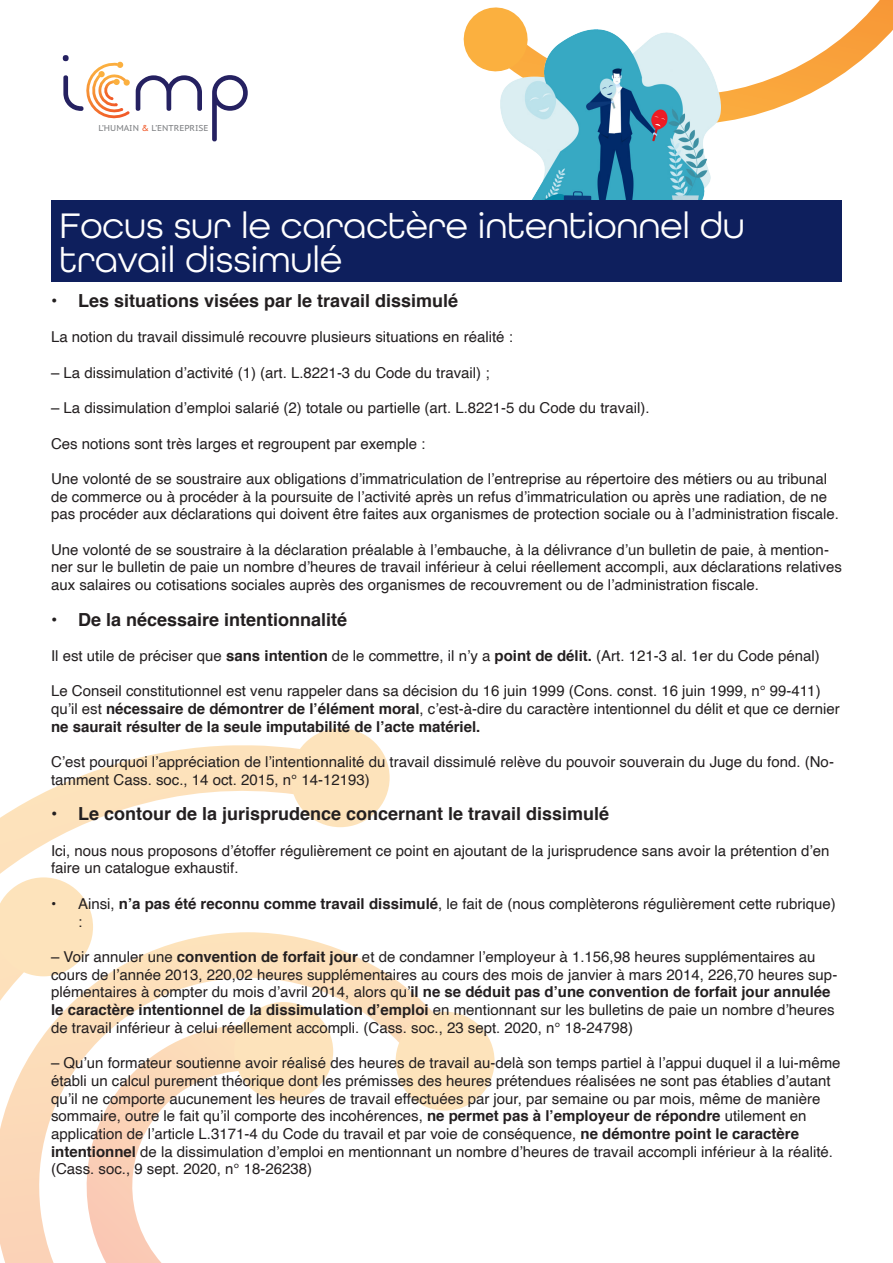
<style>
.page{position:relative;width:893px;height:1263px;background:#fff}
.page>*{position:absolute;margin:0;border:0;box-sizing:border-box;transform-origin:0 0}
.t1{font:37.5px "All Round Gothic";color:#fff}
.t2{font:700 18px "Helvetica";color:#231f20}
.t3{font:15px/17.7px "Helvetica";color:#231f20}
.t4{font:8.55px "PT Sans Caption";color:#808285}
.s1{color:#f15929}
.s2{font-weight:700}
</style>
<div class="page">
<svg style="left:0;top:938px;width:434px;height:325px"></svg>
<svg style="left:73px;top:1025px;width:187px;height:238px"></svg>
<div style="left:291px;top:728px;width:99px;height:99px;background:#fde3bb;border-radius:50%"></div>
<svg style="left:0;top:745px;width:302px;height:256px"></svg>
<div style="left:396px;top:1012px;width:99px;height:98px;background:#fde3bb;border-radius:50%"></div>
<div style="left:234px;top:1002px;width:99px;height:99px;background:#fde3bb;border-radius:50%"></div>
<svg style="left:589px;top:0;width:304px;height:122px"></svg>
<svg style="left:463px;top:7px;width:63px;height:65px"></svg>
<img style="left:500px;top:30px;width:221px;height:171px">
<svg style="left:212px;top:75px;width:36px;height:66px"></svg>
<svg style="left:63px;top:55px;width:139px;height:64px"></svg>
<div style="left:51px;top:201px;width:791px;height:81px;background:#0e1f5d"></div>
<p class="t4" style="left:98px;top:123px;width:112px">L’HUMAIN <span class="s1">&amp;</span> L’ENTREPRISE</p>
<p class="t1" style="left:60px;top:203px;width:687px">Focus sur le caractère intentionnel du</p>
<p class="t1" style="left:60px;top:238px;width:284px">travail dissimulé</p>
<p class="t2" style="left:51px;top:286px;width:409px">• Les situations visées par le travail dissimulé</p>
<p class="t3" style="left:51px;top:329px;width:463px">La notion du travail dissimulé recouvre plusieurs situations en réalité :</p>
<p class="t3" style="left:51px;top:364px;width:440px">– La dissimulation d’activité (1) (art. L.8221-3 du Code du travail) ;</p>
<p class="t3" style="left:51px;top:399px;width:600px">– La dissimulation d’emploi salarié (2) totale ou partielle (art. L.8221-5 du Code du travail).</p>
<p class="t3" style="left:51px;top:435px;width:376px">Ces notions sont très larges et regroupent par exemple :</p>
<p class="t3" style="left:51px;top:470px;width:789px">Une volonté de se soustraire aux obligations d’immatriculation de l’entreprise au répertoire des métiers ou au tribunal de commerce ou à procéder à la poursuite de l’activité après un refus d’immatriculation ou après une radiation, de ne pas procéder aux déclarations qui doivent être faites aux organismes de protection sociale ou à l’administration fiscale.</p>
<p class="t3" style="left:51px;top:541px;width:792px">Une volonté de se soustraire à la déclaration préalable à l’embauche, à la délivrance d’un bulletin de paie, à mention&shy;ner sur le bulletin de paie un nombre d’heures de travail inférieur à celui réellement accompli, aux déclarations relatives aux salaires ou cotisations sociales auprès des organismes de recouvrement ou de l’administration fiscale.</p>
<p class="t2" style="left:51px;top:605px;width:298px">• De la nécessaire intentionnalité</p>
<p class="t3" style="left:51px;top:647px;width:770px">Il est utile de préciser que <span class="s2">sans intention</span> de le commettre, il n’y a <span class="s2">point de délit.</span> (Art. 121-3 al. 1er du Code pénal)</p>
<p class="t3" style="left:51px;top:683px;width:790px">Le Conseil constitutionnel est venu rappeler dans sa décision du 16 juin 1999 (Cons. const. 16 juin 1999, n° 99-411) qu’il est <span class="s2">nécessaire de démontrer de l’élément moral</span>, c’est-à-dire du caractère intentionnel du délit et que ce dernier <span class="s2">ne saurait résulter de la seule imputabilité de l’acte matériel.</span></p>
<p class="t3" style="left:51px;top:753px;width:784px">C’est pourquoi l’appréciation de l’intentionnalité du travail dissimulé relève du pouvoir souverain du Juge du fond. (No&shy;tamment Cass. soc., 14 oct. 2015, n° 14-12193)</p>
<p class="t2" style="left:51px;top:799px;width:560px">• Le contour de la jurisprudence concernant le travail dissimulé</p>
<p class="t3" style="left:51px;top:842px;width:780px">Ici, nous nous proposons d’étoffer régulièrement ce point en ajoutant de la jurisprudence sans avoir la prétention d’en faire un catalogue exhaustif.</p>
<p class="t3" style="left:78px;top:895px;width:759px;text-indent:-27px">• Ainsi, <span class="s2">n’a pas été reconnu comme travail dissimulé</span>, le fait de (nous complèterons régulièrement cette rubrique) :</p>
<p class="t3" style="left:51px;top:948px;width:788px">– Voir annuler une <span class="s2">convention de forfait jour</span> et de condamner l’employeur à 1.156,98 heures supplémentaires au cours de l’année 2013, 220,02 heures supplémentaires au cours des mois de janvier à mars 2014, 226,70 heures sup&shy;plémentaires à compter du mois d’avril 2014, alors qu’<span class="s2">il ne se déduit pas d’une convention de forfait jour annulée le caractère intentionnel de la dissimulation d’emploi</span> en mentionnant sur les bulletins de paie un nombre d’heures de travail inférieur à celui réellement accompli. (Cass. soc., 23 sept. 2020, n° 18-24798)</p>
<p class="t3" style="left:51px;top:1054px;width:791px">– Qu’un formateur soutienne avoir réalisé des heures de travail au-delà son temps partiel à l’appui duquel il a lui-même établi un calcul purement théorique dont les prémisses des heures prétendues réalisées ne sont pas établies d’autant qu’il ne comporte aucunement les heures de travail effectuées par jour, par semaine ou par mois, même de manière sommaire, outre le fait qu’il comporte des incohérences, <span class="s2">ne permet pas à l’employeur de répondre</span> utilement en application de l’article L.3171-4 du Code du travail et par voie de conséquence, <span class="s2">ne démontre point le caractère intentionnel</span> de la dissimulation d’emploi en mentionnant un nombre d’heures de travail accompli inférieur à la réalité. (Cass. soc., 9 sept. 2020, n° 18-26238)</p>
</div>
